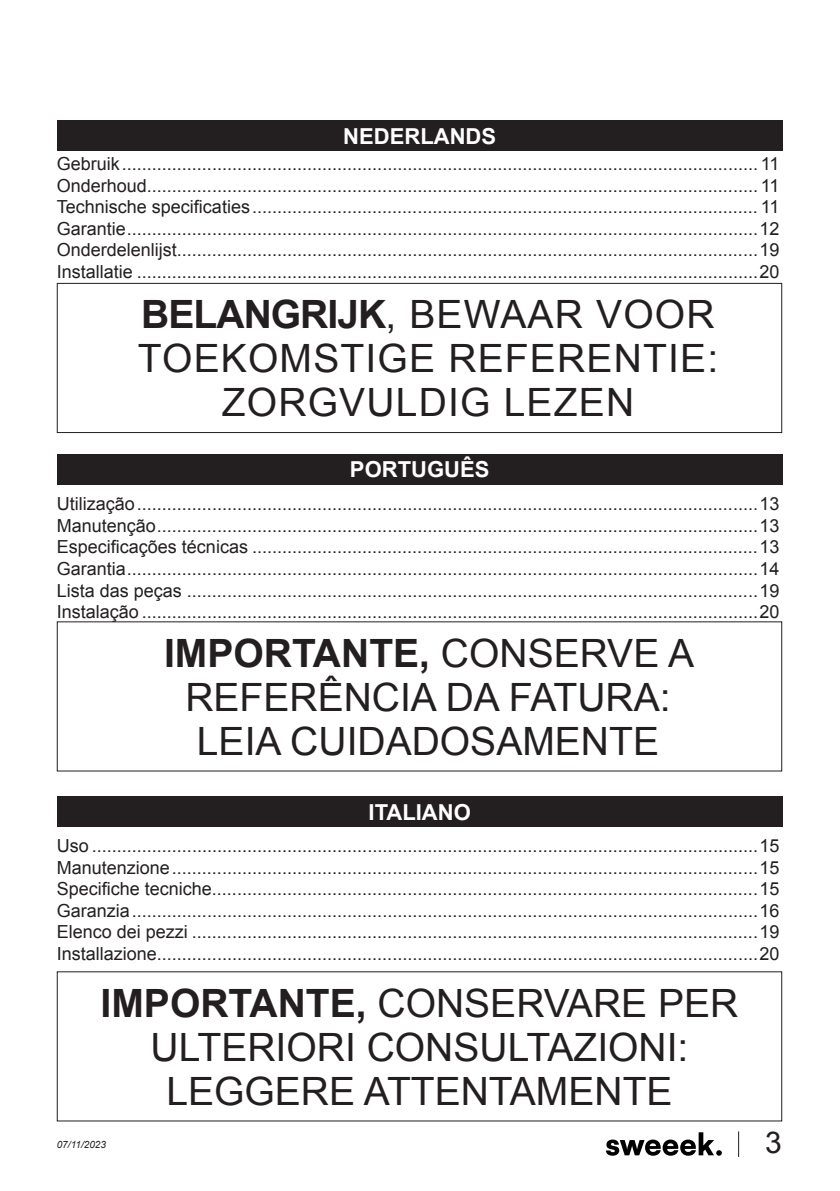
<style>
.page{position:relative;width:840px;height:1191px;background:#fff}
.page>*{position:absolute;margin:0;border:0;box-sizing:border-box;transform-origin:0 0}
.t1{font:39px/44px "Arial";color:#231f20;text-align:center}
.t2{font:39px/44px "Arial";letter-spacing:.03em;color:#231f20;text-align:center}
.t3{font:700 39px "Arial";color:#231f20}
.t4{font:30px "Arial";color:#231f20}
.t5{font:700 22px "Arial";color:#fff}
.TITRE-TDM-9PT{font:18px "Arial";color:#231f20}
.t6{font:italic 10px "Arial";color:#231f20}
.s1{font-weight:700}
.s2{font-weight:400}
</style>
<div class="page">
<svg style="left:606px;top:1132px;width:115px;height:23px"></svg>
<div style="left:57px;top:120px;width:725px;height:31px;background:#231f20"></div>
<div style="left:57px;top:283px;width:724px;height:150px;border:1px solid #231f20"></div>
<div style="left:57px;top:454px;width:725px;height:31px;background:#231f20"></div>
<div style="left:57px;top:796px;width:725px;height:31px;background:#231f20"></div>
<p class="t5" style="left:343px;top:122px;width:154px">NEDERLANDS</p>
<p class="TITRE-TDM-9PT" style="left:57px;top:152px;width:723px">Gebruik............................................................................................................................... 11</p>
<p class="TITRE-TDM-9PT" style="left:57px;top:173px;width:723px">Onderhoud.......................................................................................................................... 11</p>
<p class="TITRE-TDM-9PT" style="left:57px;top:195px;width:723px">Technische specificaties..................................................................................................... 11</p>
<p class="TITRE-TDM-9PT" style="left:57px;top:217px;width:723px">Garantie..............................................................................................................................12</p>
<p class="TITRE-TDM-9PT" style="left:57px;top:238px;width:723px">Onderdelenlijst....................................................................................................................19</p>
<p class="TITRE-TDM-9PT" style="left:57px;top:260px;width:723px">Installatie ............................................................................................................................20</p>
<p class="t2" style="left:141px;top:293px;width:574px"><span class="s1">BELANGRIJK</span>, BEWAAR VOOR</p>
<p class="t2" style="left:138px;top:337px;width:581px">TOEKOMSTIGE REFERENTIE:<br>ZORGVULDIG LEZEN</p>
<p class="t5" style="left:350px;top:455px;width:141px">PORTUGUÊS</p>
<p class="TITRE-TDM-9PT" style="left:57px;top:492px;width:723px">Utilização............................................................................................................................13</p>
<p class="TITRE-TDM-9PT" style="left:57px;top:513px;width:723px">Manutenção........................................................................................................................13</p>
<p class="TITRE-TDM-9PT" style="left:57px;top:535px;width:723px">Especificações técnicas .....................................................................................................13</p>
<p class="TITRE-TDM-9PT" style="left:57px;top:557px;width:723px">Garantia..............................................................................................................................14</p>
<p class="TITRE-TDM-9PT" style="left:57px;top:578px;width:723px">Lista das peças ..................................................................................................................19</p>
<p class="TITRE-TDM-9PT" style="left:57px;top:600px;width:723px">Instalação ...........................................................................................................................20</p>
<p class="t3" style="left:164px;top:627px;width:531px">IMPORTANTE, <span class="s2">CONSERVE A</span></p>
<p class="t1" style="left:185px;top:675px;width:486px">REFERÊNCIA DA FATURA:</p>
<p class="t1" style="left:197px;top:719px;width:463px">LEIA CUIDADOSAMENTE</p>
<p class="t5" style="left:368px;top:797px;width:104px">ITALIANO</p>
<p class="TITRE-TDM-9PT" style="left:57px;top:833px;width:723px">Uso .....................................................................................................................................15</p>
<p class="TITRE-TDM-9PT" style="left:57px;top:855px;width:723px">Manutenzione.....................................................................................................................15</p>
<p class="TITRE-TDM-9PT" style="left:57px;top:877px;width:723px">Specifiche tecniche.............................................................................................................15</p>
<p class="TITRE-TDM-9PT" style="left:57px;top:898px;width:723px">Garanzia.............................................................................................................................16</p>
<p class="TITRE-TDM-9PT" style="left:57px;top:920px;width:723px">Elenco dei pezzi .................................................................................................................19</p>
<p class="TITRE-TDM-9PT" style="left:57px;top:941px;width:723px">Installazione........................................................................................................................20</p>
<p class="t1" style="left:100px;top:981px;width:639px"><span class="s1">IMPORTANTE,</span> CONSERVARE PER<br>ULTERIORI CONSULTAZIONI:</p>
<p class="t1" style="left:166px;top:1069px;width:507px">LEGGERE ATTENTAMENTE</p>
<p class="t6" style="left:57px;top:1137px;width:51px">07/11/2023</p>
<h2 class="t4" style="left:764px;top:1123px;width:18px">3</h2>
</div>
